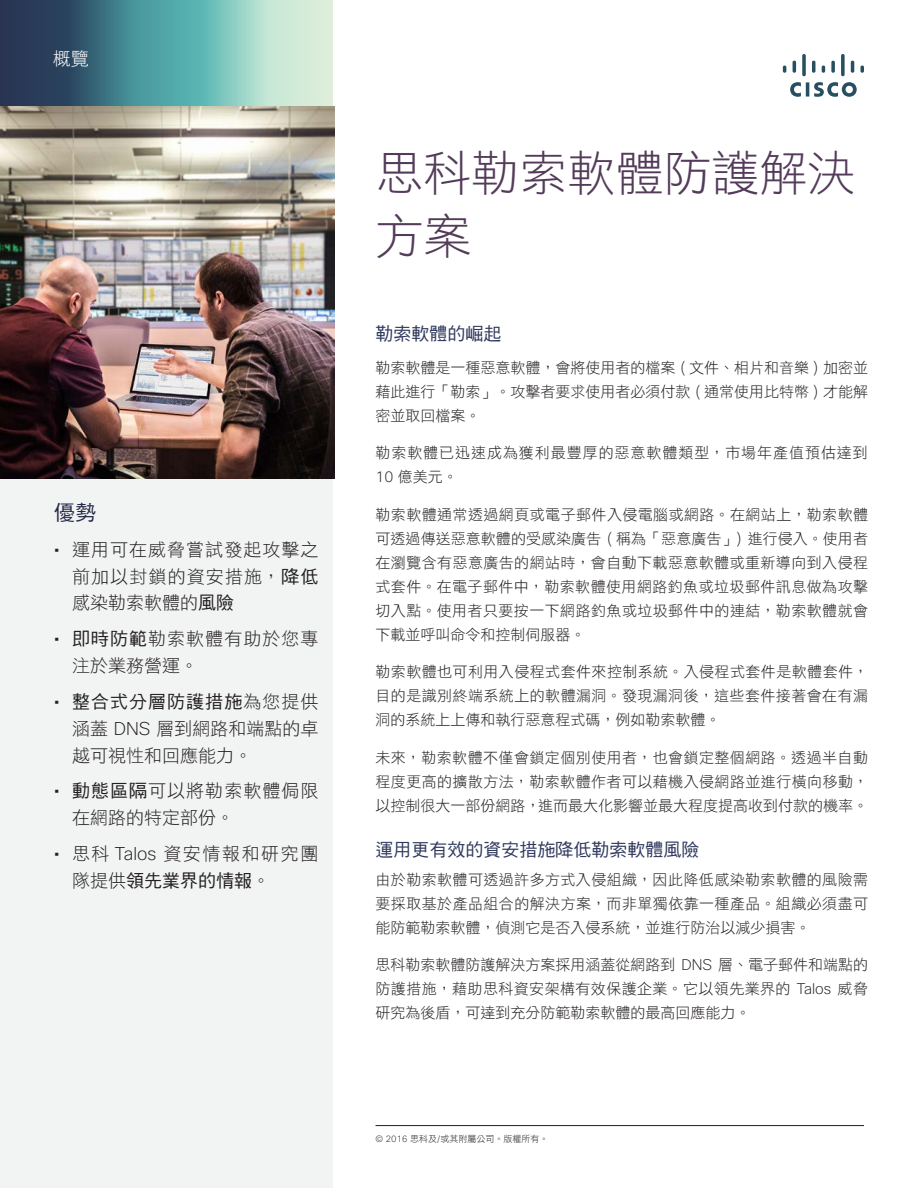
<style>
.page{position:relative;width:918px;height:1188px;background:#fff}
.page>*{position:absolute;margin:0;border:0;box-sizing:border-box;transform-origin:0 0}
.t1{font:48px/63.6px "DF Hei Std W3";color:#533b59}
.t2{font:21px "DF Hei Std W5";color:#262849}
.t3{font:18px/26.8px "DF Hei Std W3";letter-spacing:.06em;color:#231f20}
.t4{font:18px "DF Hei Std W5";color:#2f395d}
.t5{font:18px/26.8px "DF Hei Std W3";color:#231f20}
.t6{font:18px "DF Hei Std W3";letter-spacing:.09em;color:#231f20}
.t7{font:18px "DF Hei Std W5";letter-spacing:.06em;color:#231f20}
.t8{font:18px "DF Hei Std W5";color:#231f20}
.t9{font:18px "DF Hei Std W3";color:#fff}
.t10{font:15px/24px "DF Hei Std W3";color:#231f20;text-align:justify}
.t11{font:15px/24px "DF Hei Std W3";letter-spacing:.065em;color:#231f20}
.t12{font:9px "DF Hei Std W3";color:#231f20}
.s1{font-family:"Cisco Sans"}
.s2{font-family:"DF Hei Std W5"}
.s3{font-family:"DF Hei Std W3"}
.s4{font-family:"Cisco Sans";font-weight:200}
</style>
<div class="page">
<div style="left:0;top:106px;width:333px;height:1082px;background:#f2f3f3"></div>
<svg style="left:0;top:0;width:333px;height:106px;background:#699a9e"></svg>
<img style="left:0;top:106px;width:335px;height:373px">
<hr style="left:806px;top:82px;width:3px;height:15px;background:#284f60">
<svg style="left:790px;top:82px;width:11px;height:15px"></svg>
<svg style="left:814px;top:82px;width:43px;height:15px"></svg>
<svg style="left:783px;top:66px;width:3px;height:7px"></svg>
<svg style="left:793px;top:61px;width:3px;height:12px"></svg>
<svg style="left:802px;top:54px;width:4px;height:22px"></svg>
<svg style="left:812px;top:61px;width:3px;height:12px"></svg>
<svg style="left:822px;top:66px;width:3px;height:7px"></svg>
<svg style="left:831px;top:61px;width:4px;height:12px"></svg>
<svg style="left:841px;top:54px;width:4px;height:22px"></svg>
<svg style="left:851px;top:61px;width:3px;height:12px"></svg>
<svg style="left:860px;top:66px;width:4px;height:7px"></svg>
<hr style="left:376px;top:1125px;width:488px;height:1px;background:#231f20">
<p class="t9" style="left:53px;top:49px;width:37px">概覽</p>
<h2 class="t2" style="left:54px;top:501px;width:43px">優勢</h2>
<p class="t3" style="left:72px;top:536px;width:248px;text-align:justify;text-indent:-18px"><span class="s1">•</span> 運用可在威脅嘗試發起攻擊之前加以封鎖的資安措施，<span class="s2">降低</span>感染勒索軟體的<span class="s2">風險</span></p>
<p class="t3" style="left:72px;top:625px;width:248px;text-indent:-18px"><span class="s1">•</span> <span class="s2">即時防範</span>勒索軟體有助於您專注於業務營運。</p>
<p class="t7" style="left:54px;top:692px;width:266px"><span class="s1">•</span> 整合式分層防護措施<span class="s3">為您提供</span></p>
<p class="t5" style="left:72px;top:715px;width:248px">涵蓋 <span class="s4">DNS</span> 層到網路和端點的卓越可視性和回應能力。</p>
<p class="t3" style="left:72px;top:777px;width:248px;text-indent:-18px"><span class="s1">•</span> <span class="s2">動態區隔</span>可以將勒索軟體侷限在網路的特定部份。</p>
<p class="t6" style="left:54px;top:844px;width:266px"><span class="s1">•</span> 思科 <span class="s4">Talos</span> 資安情報和研究團</p>
<p class="t8" style="left:72px;top:871px;width:199px"><span class="s3">隊提供</span>領先業界的情報<span class="s3">。</span></p>
<h1 class="t1" style="left:376px;top:140px;width:482px">思科勒索軟體防護解決方案</h1>
<p class="t4" style="left:376px;top:324px;width:127px">勒索軟體的崛起</p>
<p class="t10" style="left:375px;top:355px;width:494px">勒索軟體是一種惡意軟體，會將使用者的檔案 <span class="s4">(</span> 文件、相片和音樂 <span class="s4">)</span> 加密並藉此進行「勒索」。攻擊者要求使用者必須付款 <span class="s4">(</span> 通常使用比特幣 <span class="s4">)</span> 才能解密並取回檔案。</p>
<p class="t11" style="left:375px;top:441px;width:494px">勒索軟體已迅速成為獲利最豐厚的惡意軟體類型，市場年產值預估達到<br><span class="s4">10</span> 億美元。</p>
<p class="t10" style="left:375px;top:502px;width:494px">勒索軟體通常透過網頁或電子郵件入侵電腦或網路。在網站上，勒索軟體可透過傳送惡意軟體的受感染廣告 <span class="s4">(</span> 稱為「惡意廣告」<span class="s4">)</span> 進行侵入。使用者在瀏覽含有惡意廣告的網站時，會自動下載惡意軟體或重新導向到入侵程式套件。在電子郵件中，勒索軟體使用網路釣魚或垃圾郵件訊息做為攻擊切入點。使用者只要按一下網路釣魚或垃圾郵件中的連結，勒索軟體就會下載並呼叫命令和控制伺服器。</p>
<p class="t10" style="left:375px;top:660px;width:494px">勒索軟體也可利用入侵程式套件來控制系統。入侵程式套件是軟體套件，目的是識別終端系統上的軟體漏洞。發現漏洞後，這些套件接著會在有漏洞的系統上上傳和執行惡意程式碼，例如勒索軟體。</p>
<p class="t10" style="left:375px;top:745px;width:494px">未來，勒索軟體不僅會鎖定個別使用者，也會鎖定整個網路。透過半自動程度更高的擴散方法，勒索軟體作者可以藉機入侵網路並進行橫向移動，以控制很大一部份網路，進而最大化影響並最大程度提高收到付款的機率。</p>
<p class="t4" style="left:376px;top:839px;width:325px">運用更有效的資安措施降低勒索軟體風險</p>
<p class="t10" style="left:376px;top:867px;width:494px">由於勒索軟體可透過許多方式入侵組織，因此降低感染勒索軟體的風險需要採取基於產品組合的解決方案，而非單獨依靠一種產品。組織必須盡可能防範勒索軟體，偵測它是否入侵系統，並進行防治以減少損害。</p>
<p class="t10" style="left:376px;top:953px;width:494px">思科勒索軟體防護解決方案採用涵蓋從網路到 <span class="s4">DNS</span> 層、電子郵件和端點的防護措施，藉助思科資安架構有效保護企業。它以領先業界的 <span class="s4">Talos</span> 威脅研究為後盾，可達到充分防範勒索軟體的最高回應能力。</p>
<p class="t12" style="left:376px;top:1134px;width:174px"><span class="s4">© 2016</span> 思科及<span class="s4">/</span>或其附屬公司。版權所有。</p>
</div>
